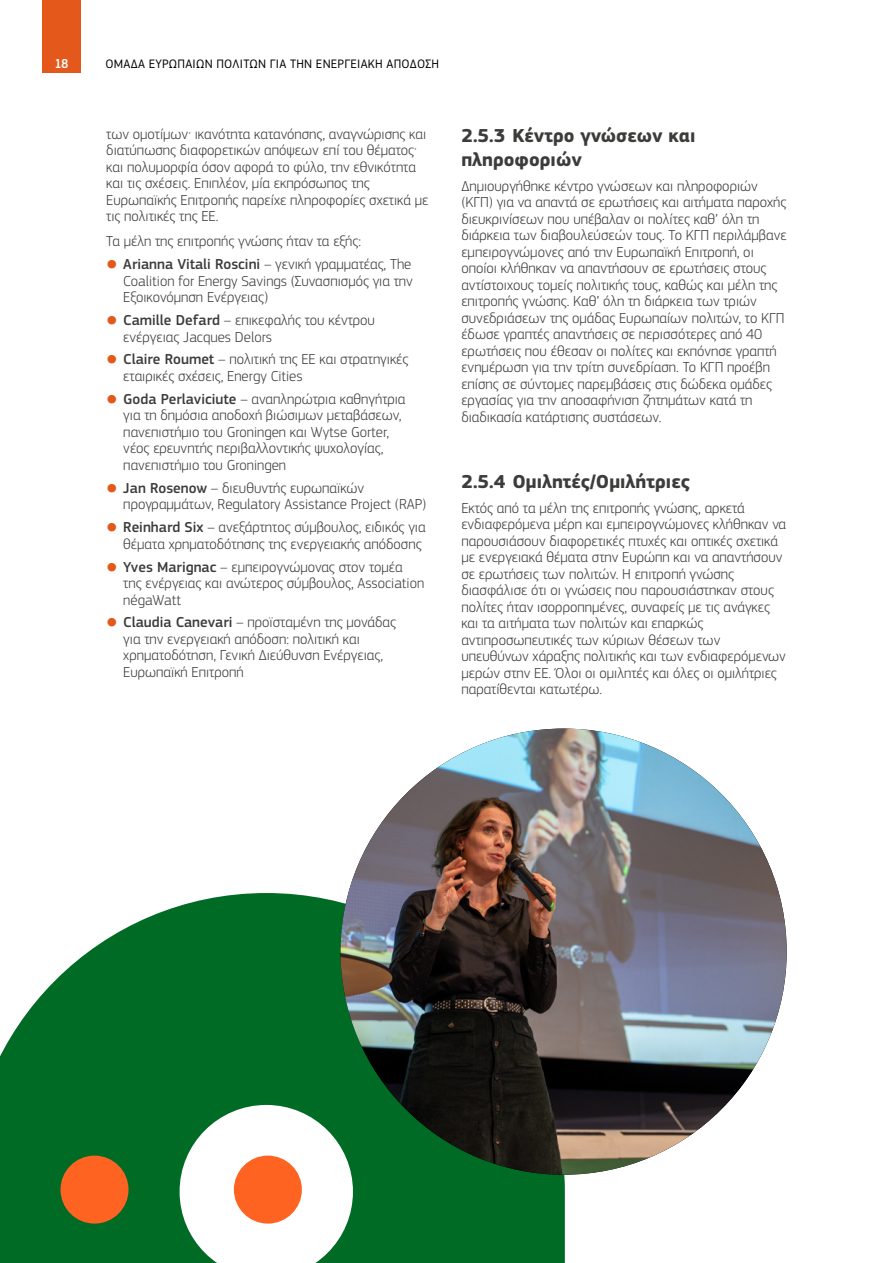
<style>
.page{position:relative;width:893px;height:1263px;background:#fff}
.page>*{position:absolute;margin:0;border:0;box-sizing:border-box;transform-origin:0 0}
.Heading_3__H3__numbering{font:700 19.5px/23.4px "EC Square Sans Pro";color:#3c3c3b}
.Body_text__P{font:300 15px/16.5px "EC Square Sans Pro";color:#3c3c3b}
.t1{font:500 13.5px "EC Square Sans Cond Pro";color:#fff}
.t2{font:12.75px "EC Square Sans Pro";letter-spacing:.02em;color:#000}
.s1{font-weight:500;font-size:13.5px;color:#e4581b}
.s2{font-weight:500}
</style>
<div class="page">
<svg style="left:0;top:893px;width:565px;height:370px;fill:#006b24"></svg>
<div style="left:61px;top:1155px;width:67px;height:68px;background:#ff6322;border-radius:50%"></div>
<div style="left:234px;top:1155px;width:68px;height:68px;background:#ff6322;border-radius:50%"></div>
<div style="left:43px;top:0;width:38px;height:72px;background:#e4581b"></div>
<img style="left:341px;top:728px;width:446px;height:447px;border-radius:223px">
<p class="t1" style="left:55px;top:56px;width:15px">18</p>
<p class="t2" style="left:105px;top:56px;width:335px">ΟΜΆΔΑ ΕΥΡΩΠΑΊΩΝ ΠΟΛΙΤΏΝ ΓΙΑ ΤΗΝ ΕΝΕΡΓΕΙΑΚΉ ΑΠΌΔΟΣΗ</p>
<p class="Body_text__P" style="left:106px;top:126px;width:324px">των ομοτίμων· ικανότητα κατανόησης, αναγνώρισης και διατύπωσης διαφορετικών απόψεων επί του θέματος· και πολυμορφία όσον αφορά το φύλο, την εθνικότητα και τις σχέσεις. Επιπλέον, μία εκπρόσωπος της Ευρωπαϊκής Επιτροπής παρείχε πληροφορίες σχετικά με τις πολιτικές της ΕΕ.</p>
<p class="Body_text__P" style="left:106px;top:233px;width:256px">Τα μέλη της επιτροπής γνώσης ήταν τα εξής:</p>
<p class="Body_text__P" style="left:123px;top:256px;width:291px;text-align:justify;text-indent:-17px"><span class="s1">●</span> <span class="s2">Arianna Vitali Roscini</span> – γενική γραμματέας, The Coalition for Energy Savings (Συνασπισμός για την Εξοικονόμηση Ενέργειας)</p>
<p class="Body_text__P" style="left:123px;top:312px;width:253px;text-indent:-17px"><span class="s1">●</span> <span class="s2">Camille Defard</span> – επικεφαλής του κέντρου ενέργειας Jacques Delors</p>
<p class="Body_text__P" style="left:123px;top:351px;width:287px;text-indent:-17px"><span class="s1">●</span> <span class="s2">Claire Roumet</span> – πολιτική της ΕΕ και στρατηγικές εταιρικές σχέσεις, Energy Cities</p>
<p class="Body_text__P" style="left:123px;top:391px;width:284px;text-indent:-17px"><span class="s1">●</span> <span class="s2">Goda Perlaviciute</span> – αναπληρώτρια καθηγήτρια για τη δημόσια αποδοχή βιώσιμων μεταβάσεων, πανεπιστήμιο του Groningen και Wytse Gorter, νέος ερευνητής περιβαλλοντικής ψυχολογίας, πανεπιστήμιο του Groningen</p>
<p class="Body_text__P" style="left:123px;top:479px;width:304px;text-indent:-17px"><span class="s1">●</span> <span class="s2">Jan Rosenow</span> – διευθυντής ευρωπαϊκών προγραμμάτων, Regulatory Assistance Project (RAP)</p>
<p class="Body_text__P" style="left:106px;top:519px;width:321px;text-align:right"><span class="s1">●</span> <span class="s2">Reinhard Six</span> – ανεξάρτητος σύμβουλος, ειδικός για θέματα χρηματοδότησης της ενεργειακής απόδοσης</p>
<p class="Body_text__P" style="left:123px;top:558px;width:302px;text-indent:-17px"><span class="s1">●</span> <span class="s2">Yves Marignac</span> – εμπειρογνώμονας στον τομέα της ενέργειας και ανώτερος σύμβουλος, Association négaWatt</p>
<p class="Body_text__P" style="left:123px;top:614px;width:274px;text-indent:-17px"><span class="s1">●</span> <span class="s2">Claudia Canevari</span> – προϊσταμένη της μονάδας για την ενεργειακή απόδοση: πολιτική και χρηματοδότηση, Γενική Διεύθυνση Ενέργειας, Ευρωπαϊκή Επιτροπή</p>
<h3 class="Heading_3__H3__numbering" style="left:461px;top:125px;width:236px">2.5.3 Κέντρο γνώσεων και πληροφοριών</h3>
<p class="Body_text__P" style="left:461px;top:177px;width:327px">Δημιουργήθηκε κέντρο γνώσεων και πληροφοριών (ΚΓΠ) για να απαντά σε ερωτήσεις και αιτήματα παροχής διευκρινίσεων που υπέβαλαν οι πολίτες καθ’ όλη τη διάρκεια των διαβουλεύσεών τους. Το ΚΓΠ περιλάμβανε εμπειρογνώμονες από την Ευρωπαϊκή Επιτροπή, οι οποίοι κλήθηκαν να απαντήσουν σε ερωτήσεις στους αντίστοιχους τομείς πολιτικής τους, καθώς και μέλη της επιτροπής γνώσης. Καθ’ όλη τη διάρκεια των τριών συνεδριάσεων της ομάδας Ευρωπαίων πολιτών, το ΚΓΠ έδωσε γραπτές απαντήσεις σε περισσότερες από 40 ερωτήσεις που έθεσαν οι πολίτες και εκπόνησε γραπτή ενημέρωση για την τρίτη συνεδρίαση. Το ΚΓΠ προέβη επίσης σε σύντομες παρεμβάσεις στις δώδεκα ομάδες εργασίας για την αποσαφήνιση ζητημάτων κατά τη διαδικασία κατάρτισης συστάσεων.</p>
<h3 class="Heading_3__H3__numbering" style="left:461px;top:470px;width:230px">2.5.4 Ομιλητές/Ομιλήτριες</h3>
<p class="Body_text__P" style="left:461px;top:499px;width:326px">Εκτός από τα μέλη της επιτροπής γνώσης, αρκετά ενδιαφερόμενα μέρη και εμπειρογνώμονες κλήθηκαν να παρουσιάσουν διαφορετικές πτυχές και οπτικές σχετικά με ενεργειακά θέματα στην Ευρώπη και να απαντήσουν σε ερωτήσεις των πολιτών. Η επιτροπή γνώσης διασφάλισε ότι οι γνώσεις που παρουσιάστηκαν στους πολίτες ήταν ισορροπημένες, συναφείς με τις ανάγκες και τα αιτήματα των πολιτών και επαρκώς αντιπροσωπευτικές των κύριων θέσεων των υπευθύνων χάραξης πολιτικής και των ενδιαφερόμενων μερών στην ΕΕ. Όλοι οι ομιλητές και όλες οι ομιλήτριες παρατίθενται κατωτέρω.</p>
</div>
